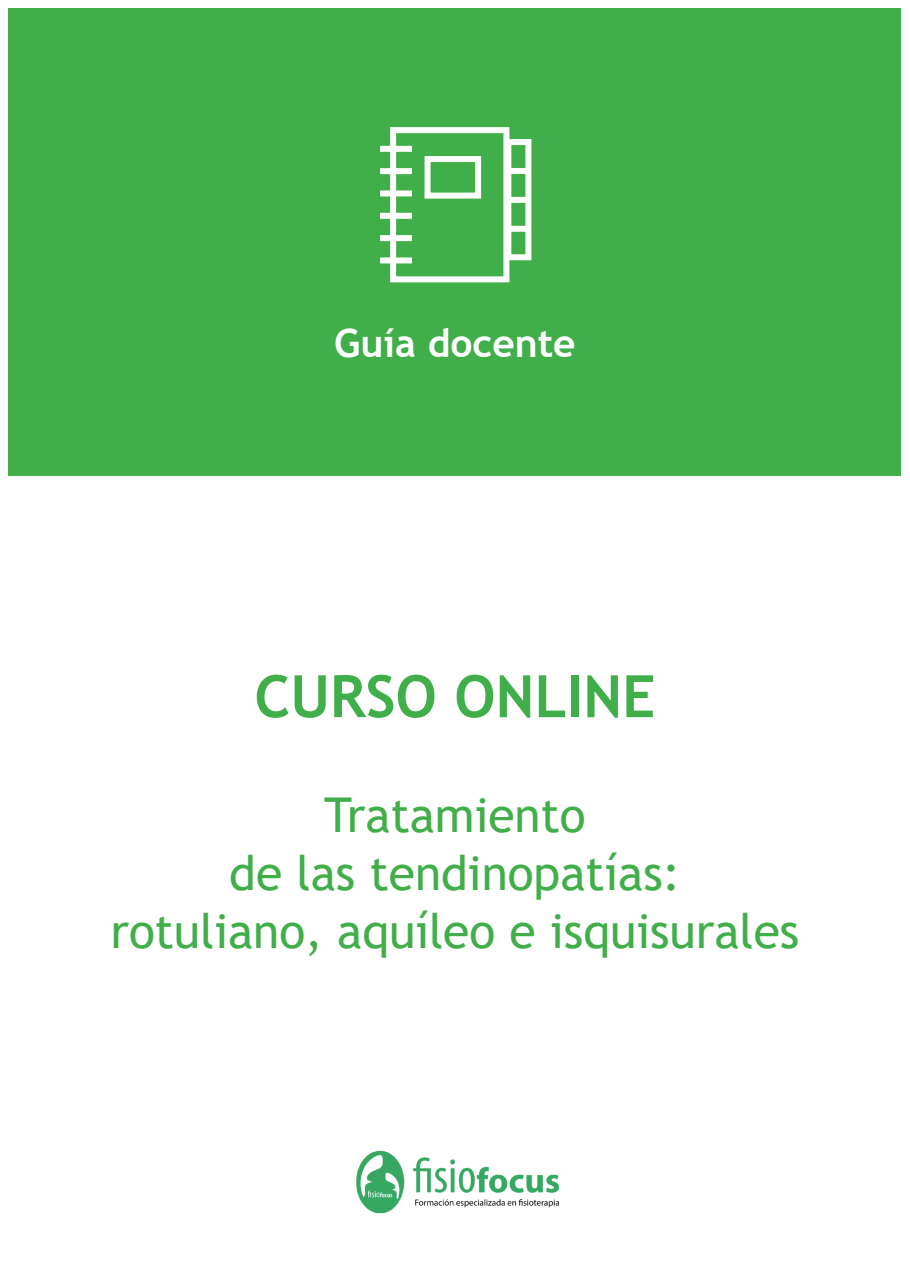
<style>
.page{position:relative;width:910px;height:1280px;background:#fff}
.page>*{position:absolute;margin:0;border:0;box-sizing:border-box;transform-origin:0 0}
.t1{font:700 58.5px "Trebuchet MS";color:#40ae49}
.t2{font:48px/57.6px "Trebuchet MS";color:#40ae49;text-align:center}
.t3{font:700 39px "Trebuchet MS";color:#fff}
</style>
<div class="page">
<img style="left:356px;top:1151px;width:203px;height:63px">
<div style="left:9px;top:9px;width:892px;height:467px;background:#40ae49"></div>
<div style="left:505px;top:139px;width:26px;height:121px;border:6px solid #fff"></div>
<div style="left:507px;top:168px;width:23px;height:6px;background:#fff"></div>
<div style="left:507px;top:197px;width:23px;height:6px;background:#fff"></div>
<div style="left:507px;top:226px;width:23px;height:6px;background:#fff"></div>
<div style="left:390px;top:127px;width:119px;height:155px;border:6px solid #fff"></div>
<div style="left:425px;top:156px;width:56px;height:43px;border:6px solid #fff"></div>
<div style="left:380px;top:146px;width:32px;height:6px;background:#fff"></div>
<div style="left:380px;top:168px;width:32px;height:6px;background:#fff"></div>
<div style="left:380px;top:190px;width:32px;height:6px;background:#fff"></div>
<div style="left:380px;top:213px;width:32px;height:6px;background:#fff"></div>
<div style="left:380px;top:235px;width:32px;height:6px;background:#fff"></div>
<div style="left:380px;top:257px;width:32px;height:6px;background:#fff"></div>
<p class="t3" style="left:334px;top:319px;width:243px">Guía docente</p>
<p class="t1" style="left:254px;top:660px;width:402px">CURSO ONLINE</p>
<p class="t2" style="left:110px;top:786px;width:690px">Tratamiento<br>de las tendinopatías:<br>rotuliano, aquíleo e isquisurales</p>
</div>
